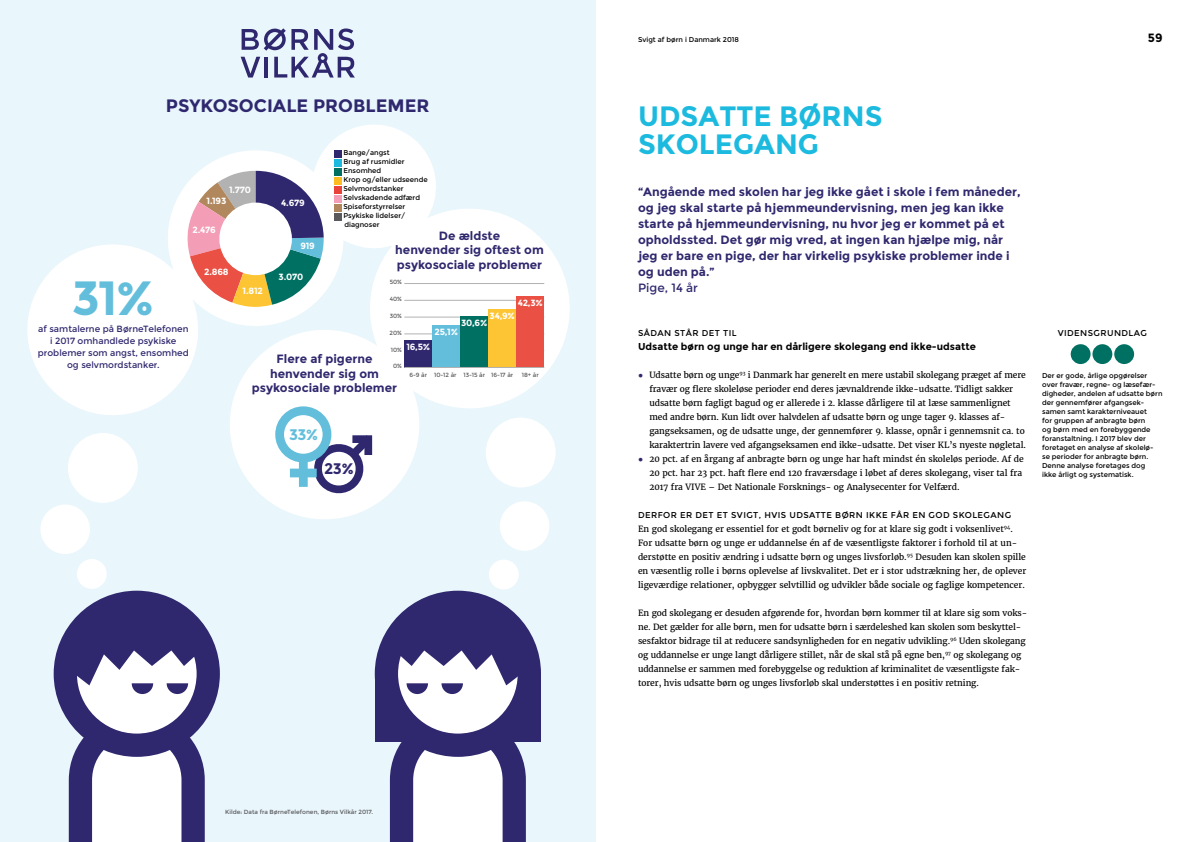
<style>
.page{position:relative;width:1191px;height:842px;background:#fff}
.page>*{position:absolute;margin:0;border:0;box-sizing:border-box;transform-origin:0 0}
.t1{font:700 48px "Montserrat";color:#63bedc}
.t2{font:700 28px/28px "Montserrat";color:#1dbadf}
.t3{font:700 18px "Montserrat";color:#2f286e}
.t4{font:700 15.3px "Montserrat";color:#63bedc}
.t5{font:700 15.3px "Montserrat";color:#2f286e}
.t6{font:700 12px/16px "Montserrat";color:#2f286e;text-align:center}
.t7{font:12px "Montserrat";color:#2f286e}
.t8{font:700 12px "Montserrat";color:#000}
.t9{font:700 10px "Montserrat";color:#000}
.t10{font:9px/12px "Montserrat";color:#2f286e;text-align:center}
.t11{font:700 9px "Montserrat";letter-spacing:-.02em;color:#fff}
.t12{font:8.5px/14px "Merriweather";letter-spacing:-.005em;color:#000}
.t13{font:8.5px "Montserrat";letter-spacing:.05em;color:#000}
.t14{font:7px/9px "Montserrat";color:#000}
.t15{font:6px "Montserrat";color:#5a5a5d}
.s1{font-family:"Arial";font-weight:900;color:#2f286e}
</style>
<div class="page">
<div style="left:1070px;top:344px;width:20px;height:20px;background:#007062;border-radius:50%"></div>
<div style="left:1092px;top:344px;width:20px;height:20px;background:#007062;border-radius:50%"></div>
<div style="left:1114px;top:344px;width:20px;height:20px;background:#007062;border-radius:50%"></div>
<div style="left:0;top:0;width:595px;height:842px;background:#e9f6fc"></div>
<svg style="left:27px;top:125px;width:543px;height:383px"></svg>
<svg style="left:241px;top:28px;width:114px;height:50px"></svg>
<svg style="left:58px;top:701px;width:158px;height:141px"></svg>
<svg style="left:65px;top:602px;width:143px;height:143px;background:#cccadb"></svg>
<div style="left:54px;top:591px;width:166px;height:166px;border:23px solid #2f286e;border-radius:50%"></div>
<svg style="left:66px;top:602px;width:137px;height:92px;background:#6e699a"></svg>
<svg style="left:378px;top:741px;width:159px;height:101px"></svg>
<div style="left:375px;top:673px;width:166px;height:68px;background:#2f286e"></div>
<svg style="left:386px;top:602px;width:143px;height:143px;fill:#fff"></svg>
<div style="left:375px;top:591px;width:166px;height:166px;border:23px solid #2f286e;border-radius:50%"></div>
<svg style="left:392px;top:602px;width:137px;height:92px;background:#6d699a"></svg>
<div style="left:486px;top:418px;width:69px;height:69px;background:#fff;border-radius:50%"></div>
<div style="left:500px;top:501px;width:49px;height:50px;background:#fff;border-radius:50%"></div>
<div style="left:489px;top:559px;width:30px;height:30px;background:#fff;border-radius:50%"></div>
<div style="left:40px;top:504px;width:50px;height:50px;background:#fff;border-radius:50%"></div>
<div style="left:77px;top:559px;width:30px;height:30px;background:#fff;border-radius:50%"></div>
<div style="left:68px;top:433px;width:70px;height:70px;background:#fff;border-radius:50%"></div>
<svg style="left:185px;top:171px;width:139px;height:137px;background:#ac9d9e"></svg>
<div style="left:219px;top:203px;width:73px;height:72px;background:#fff;border-radius:50%"></div>
<svg style="left:313px;top:427px;width:67px;height:75px;background:#c5c4d7"></svg>
<div style="left:275px;top:406px;width:56px;height:56px;border:9px solid #63bedc;border-radius:50%"></div>
<div style="left:299px;top:458px;width:9px;height:29px;background:#63bedc"></div>
<div style="left:290px;top:469px;width:27px;height:8px;background:#63bedc"></div>
<hr style="left:404px;top:334px;width:140px;height:1px;background:#b2b2b2">
<hr style="left:404px;top:317px;width:140px;height:1px;background:#b2b2b2">
<hr style="left:404px;top:300px;width:140px;height:1px;background:#b2b2b2">
<hr style="left:404px;top:283px;width:140px;height:1px;background:#b2b2b2">
<div style="left:516px;top:296px;width:28px;height:71px;background:#ea5043"></div>
<div style="left:488px;top:309px;width:28px;height:58px;background:#fdc533"></div>
<div style="left:460px;top:316px;width:28px;height:51px;background:#007062"></div>
<div style="left:432px;top:325px;width:28px;height:42px;background:#63bedc"></div>
<div style="left:404px;top:340px;width:28px;height:27px;background:#2f286e"></div>
<hr style="left:404px;top:367px;width:140px;height:1px;background:#b2b2b2">
<div style="left:334px;top:150px;width:7px;height:7px;background:#2f286e"></div>
<div style="left:334px;top:159px;width:7px;height:7px;background:#1dbadf"></div>
<div style="left:334px;top:168px;width:7px;height:7px;background:#007062"></div>
<div style="left:334px;top:177px;width:7px;height:7px;background:#fbbb21"></div>
<div style="left:334px;top:186px;width:7px;height:7px;background:#e8423b"></div>
<div style="left:334px;top:195px;width:7px;height:7px;background:#f39db7"></div>
<div style="left:334px;top:204px;width:7px;height:7px;background:#b0875d"></div>
<div style="left:334px;top:213px;width:7px;height:7px;background:#5a5a5d"></div>
<h3 class="t3" style="left:166px;top:98px;width:265px">PSYKOSOCIALE PROBLEMER</h3>
<p class="t14" style="left:343px;top:148px;width:86px">Bange/angst<br>Brug af rusmidler<br>Ensomhed<br>Krop og/eller udseende<br>Selvmordstanker<br>Selvskadende adfærd<br>Spiseforstyrrelser<br>Psykiske lidelser/ diagnoser</p>
<p class="t11" style="left:229px;top:186px;width:24px">1.770</p>
<p class="t11" style="left:207px;top:197px;width:21px">1.193</p>
<p class="t11" style="left:281px;top:198px;width:25px">4.679</p>
<p class="t11" style="left:300px;top:242px;width:16px">919</p>
<p class="t11" style="left:192px;top:226px;width:25px">2.476</p>
<h3 class="t6" style="left:395px;top:229px;width:150px;line-height:14.4px">De ældste<br>henvender sig oftest om psykosociale problemer</h3>
<p class="t11" style="left:204px;top:268px;width:26px">2.868</p>
<p class="t11" style="left:279px;top:273px;width:26px">3.070</p>
<p class="t15" style="left:390px;top:279px;width:14px">50%</p>
<h1 class="t1" style="left:72px;top:276px;width:85px">31%</h1>
<p class="t11" style="left:243px;top:287px;width:22px">1.812</p>
<p class="t15" style="left:390px;top:296px;width:14px">40%</p>
<p class="t11" style="left:517px;top:299px;width:27px">42,3%</p>
<p class="t11" style="left:489px;top:312px;width:27px">34,9%</p>
<p class="t15" style="left:390px;top:313px;width:14px">30%</p>
<p class="t11" style="left:461px;top:319px;width:28px">30,6%</p>
<p class="t10" style="left:38px;top:323px;width:152px">af samtalerne på BørneTelefonen i 2017 omhandlede psykiske problemer som angst, ensomhed og selvmordstanker.</p>
<p class="t11" style="left:434px;top:328px;width:25px">25,1%</p>
<p class="t15" style="left:389px;top:329px;width:14px">20%</p>
<p class="t11" style="left:406px;top:342px;width:25px">16,5%</p>
<p class="t15" style="left:391px;top:346px;width:13px">10%</p>
<h3 class="t6" style="left:252px;top:353px;width:147px;line-height:14.4px">Flere af pigerne henvender sig om psykosociale problemer</h3>
<h3 class="t4" style="left:289px;top:427px;width:31px">33%</h3>
<h3 class="t5" style="left:324px;top:461px;width:31px">23%</h3>
<p class="t15" style="left:393px;top:363px;width:10px">0%</p>
<p class="t15" style="left:409px;top:372px;width:105px">6-9 år 10-12 år 13-15 år 16-17 år</p>
<p class="t15" style="left:522px;top:372px;width:19px">18+ år</p>
<p class="t15" style="left:225px;top:808px;width:149px">Kilde: Data fra BørneTelefonen, Børns Vilkår 2017.</p>
<p class="t14" style="left:638px;top:35px;width:102px">Svigt af børn i Danmark 2018</p>
<h3 class="t8" style="left:1148px;top:32px;width:16px">59</h3>
<h2 class="t2" style="left:638px;top:104px;width:246px">UDSATTE BØRNS<br>SKOLEGANG</h2>
<p class="t6" style="left:638px;top:184px;width:384px;text-align:left">“Angående med skolen har jeg ikke gået i skole i fem måneder, og jeg skal starte på hjemmeundervisning, men jeg kan ikke starte på hjemmeundervisning, nu hvor jeg er kommet på et opholdssted. Det gør mig vred, at ingen kan hjælpe mig, når jeg er bare en pige, der har virkelig psykiske problemer inde i og uden på.”</p>
<h3 class="t7" style="left:638px;top:281px;width:61px">Pige, 14 år</h3>
<p class="t13" style="left:638px;top:329px;width:100px">SÅDAN STÅR DET TIL</p>
<p class="t9" style="left:638px;top:342px;width:339px">Udsatte børn og unge har en dårligere skolegang end ikke-udsatte</p>
<p class="t12" style="left:649px;top:368px;width:378px;text-indent:-11px"><span class="s1">●</span> Udsatte børn og unge<sup>93</sup> i Danmark har generelt en mere ustabil skolegang præget af mere fravær og flere skoleløse perioder end deres jævnaldrende ikke-udsatte. Tidligt sakker udsatte børn fagligt bagud og er allerede i 2. klasse dårligere til at læse sammenlignet med andre børn. Kun lidt over halvdelen af udsatte børn og unge tager 9. klasses af&shy;gangseksamen, og de udsatte unge, der gennemfører 9. klasse, opnår i gennemsnit ca. to karaktertrin lavere ved afgangseksamen end ikke-udsatte. Det viser KL’s nyeste nøgletal.</p>
<p class="t12" style="left:649px;top:452px;width:376px;text-indent:-11px"><span class="s1">●</span> 20 pct. af en årgang af anbragte børn og unge har haft mindst én skoleløs periode. Af de<br>20 pct. har 23 pct. haft flere end 120 fraværsdage i løbet af deres skolegang, viser tal fra<br>2017 fra VIVE – Det Nationale Forsknings- og Analysecenter for Velfærd.</p>
<p class="t13" style="left:638px;top:510px;width:374px">DERFOR ER DET ET SVIGT, HVIS UDSATTE BØRN IKKE FÅR EN GOD SKOLEGANG</p>
<p class="t12" style="left:638px;top:522px;width:390px">En god skolegang er essentiel for et godt børneliv og for at klare sig godt i voksenlivet<sup>94</sup>.<br>For udsatte børn og unge er uddannelse én af de væsentligste faktorer i forhold til at un&shy;derstøtte en positiv ændring i udsatte børn og unges livsforløb.<sup>95</sup> Desuden kan skolen spille en væsentlig rolle i børns oplevelse af livskvalitet. Det er i stor udstrækning her, de oplever ligeværdige relationer, opbygger selvtillid og udvikler både sociale og faglige kompetencer.</p>
<p class="t12" style="left:638px;top:606px;width:391px">En god skolegang er desuden afgørende for, hvordan børn kommer til at klare sig som voks&shy;ne. Det gælder for alle børn, men for udsatte børn i særdeleshed kan skolen som beskyttel&shy;sesfaktor bidrage til at reducere sandsynligheden for en negativ udvikling.<sup>96</sup> Uden skolegang og uddannelse er unge langt dårligere stillet, når de skal stå på egne ben,<sup>97</sup> og skolegang og uddannelse er sammen med forebyggelse og reduktion af kriminalitet de væsentligste fak&shy;torer, hvis udsatte børn og unges livsforløb skal understøttes i en positiv retning.</p>
<p class="t13" style="left:1057px;top:329px;width:91px">VIDENSGRUNDLAG</p>
<p class="t14" style="left:1042px;top:371px;width:122px">Der er gode, årlige opgørelser over fravær, regne- og læsefær&shy;digheder, andelen af udsatte børn der gennemfører afgangsek&shy;samen samt karakterniveauet<br>for gruppen af anbragte børn<br>og børn med en forebyggende foranstaltning. I 2017 blev der foretaget en analyse af skolelø&shy;se perioder for anbragte børn.<br>Denne analyse foretages dog<br>ikke årligt og systematisk.</p>
</div>
